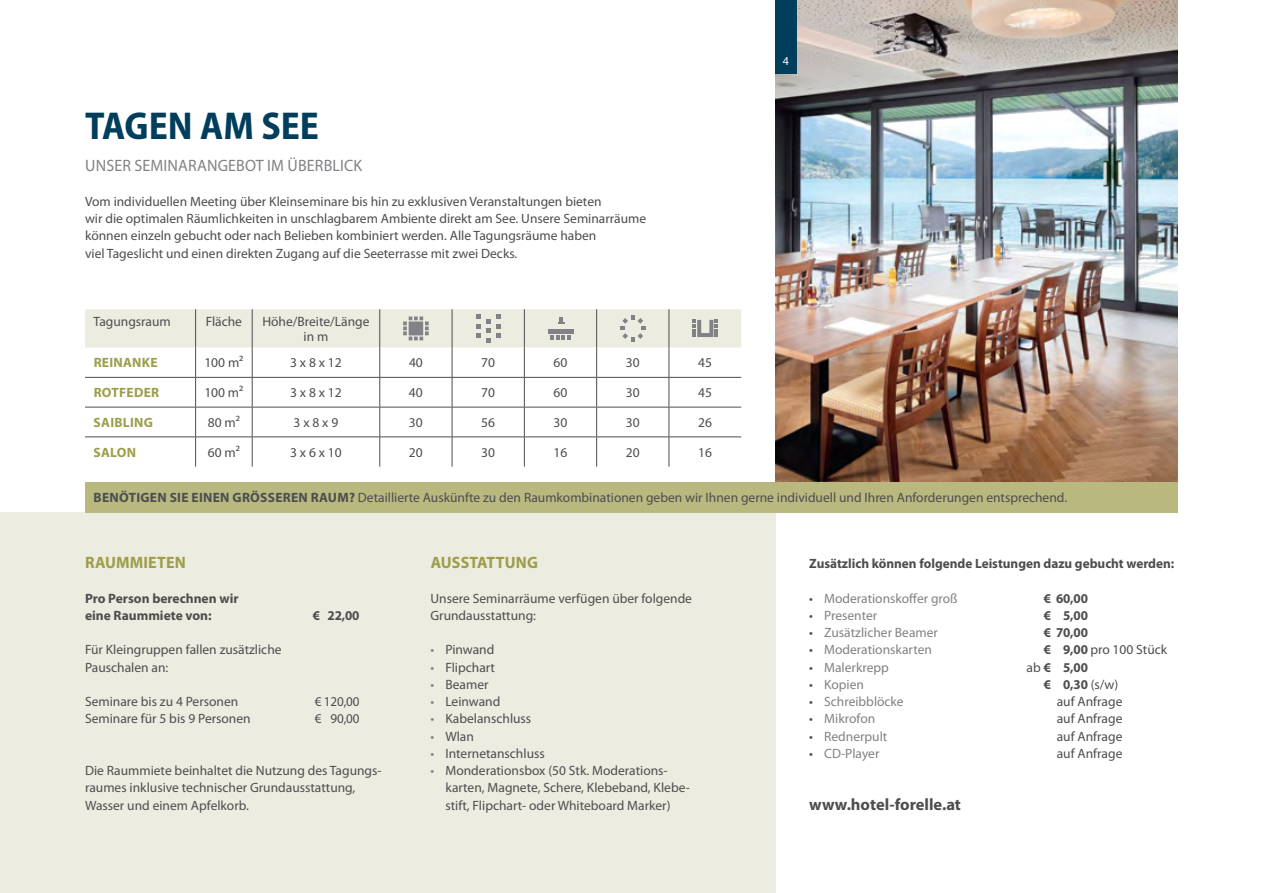
<style>
.page{position:relative;width:1263px;height:893px;background:#fff}
.page>*{position:absolute;margin:0;border:0;box-sizing:border-box;transform-origin:0 0}
.t1{font:700 semi-condensed 39px "Myriad Pro";color:#003e5b}
.t2{font:16.5px "Myriad Pro";letter-spacing:.01em;color:#808285}
.t3{font:700 16.5px "Myriad Pro";letter-spacing:.01em;color:#9c9e49}
.t4{font:700 16.5px "Myriad Pro";color:#4d4d4f}
.t5{font:13.5px/17.2px "Myriad Pro";color:#4d4d4f}
.t6{font:13.5px "Myriad Pro";color:#808285}
.t7{font:700 13.5px/17.2px "Myriad Pro";color:#4d4d4f}
.t8{font:700 13.5px "Myriad Pro";letter-spacing:.02em;color:#9c9e49}
.t9{font:12px "Myriad Pro";color:#fff}
.s1{font-weight:700}
.s2{color:#808285}
.s3{color:#4d4d4f}
.s4{font-weight:400}
</style>
<div class="page">
<div style="left:0;top:513px;width:775px;height:380px;background:#edece0"></div>
<div style="left:85px;top:482px;width:1093px;height:31px;background:#b8b87f"></div>
<img style="left:775px;top:0;width:403px;height:482px">
<div style="left:775px;top:0;width:21px;height:74px;background:#003e5b"></div>
<hr style="left:85px;top:407px;width:111px;height:1px;background:#4d4d4f">
<hr style="left:196px;top:407px;width:56px;height:1px;background:#4d4d4f">
<hr style="left:195px;top:407px;width:1px;height:30px;background:#4d4d4f">
<hr style="left:252px;top:407px;width:128px;height:1px;background:#4d4d4f">
<hr style="left:252px;top:407px;width:1px;height:30px;background:#4d4d4f">
<hr style="left:380px;top:407px;width:72px;height:1px;background:#4d4d4f">
<hr style="left:379px;top:407px;width:1px;height:30px;background:#4d4d4f">
<hr style="left:452px;top:407px;width:72px;height:1px;background:#4d4d4f">
<hr style="left:452px;top:407px;width:1px;height:30px;background:#4d4d4f">
<hr style="left:524px;top:407px;width:73px;height:1px;background:#4d4d4f">
<hr style="left:524px;top:407px;width:1px;height:30px;background:#4d4d4f">
<hr style="left:597px;top:407px;width:72px;height:1px;background:#4d4d4f">
<hr style="left:596px;top:407px;width:1px;height:30px;background:#4d4d4f">
<hr style="left:669px;top:407px;width:72px;height:1px;background:#4d4d4f">
<hr style="left:669px;top:407px;width:1px;height:30px;background:#4d4d4f">
<hr style="left:85px;top:437px;width:111px;height:1px;background:#4d4d4f">
<hr style="left:196px;top:437px;width:56px;height:1px;background:#4d4d4f">
<hr style="left:195px;top:437px;width:1px;height:30px;background:#4d4d4f">
<hr style="left:252px;top:437px;width:128px;height:1px;background:#4d4d4f">
<hr style="left:252px;top:437px;width:1px;height:30px;background:#4d4d4f">
<hr style="left:380px;top:437px;width:72px;height:1px;background:#4d4d4f">
<hr style="left:379px;top:437px;width:1px;height:30px;background:#4d4d4f">
<hr style="left:452px;top:437px;width:72px;height:1px;background:#4d4d4f">
<hr style="left:452px;top:437px;width:1px;height:30px;background:#4d4d4f">
<hr style="left:524px;top:437px;width:73px;height:1px;background:#4d4d4f">
<hr style="left:524px;top:437px;width:1px;height:30px;background:#4d4d4f">
<hr style="left:597px;top:437px;width:72px;height:1px;background:#4d4d4f">
<hr style="left:596px;top:437px;width:1px;height:30px;background:#4d4d4f">
<hr style="left:669px;top:437px;width:72px;height:1px;background:#4d4d4f">
<hr style="left:669px;top:437px;width:1px;height:30px;background:#4d4d4f">
<svg style="left:85px;top:309px;width:656px;height:98px"></svg>
<h1 class="t1" style="left:85px;top:104px;width:236px">TAGEN AM SEE</h1>
<p class="t2" style="left:85px;top:157px;width:277px">Unser Seminarangebot im Überblick</p>
<p class="t5" style="left:85px;top:193px;width:563px">Vom individuellen Meeting über Kleinseminare bis hin zu exklusiven Veranstaltungen bieten<br>wir die optimalen Räumlichkeiten in unschlagbarem Ambiente direkt am See. Unsere Seminarräume können einzeln gebucht oder nach Belieben kombiniert werden. Alle Tagungsräume haben<br>viel Tageslicht und einen direkten Zugang auf die Seeterrasse mit zwei Decks.</p>
<p class="t9" style="left:783px;top:55px;width:8px">4</p>
<p class="t5" style="left:94px;top:313px;width:79px">Tagungsraum</p>
<p class="t5" style="left:206px;top:313px;width:38px">Fläche</p>
<p class="t5" style="left:262px;top:314px;width:109px;line-height:15px;text-align:center">Höhe/Breite/Länge in m</p>
<p class="t8" style="left:94px;top:355px;width:65px">Reinanke</p>
<p class="t5" style="left:204px;top:354px;width:41px">100 m²</p>
<p class="t5" style="left:290px;top:354px;width:53px">3x8x12</p>
<p class="t5" style="left:409px;top:354px;width:15px">40</p>
<p class="t5" style="left:481px;top:354px;width:15px">70</p>
<p class="t5" style="left:554px;top:354px;width:15px">60</p>
<p class="t5" style="left:626px;top:354px;width:15px">30</p>
<p class="t5" style="left:698px;top:354px;width:15px">45</p>
<p class="t8" style="left:94px;top:385px;width:67px">Rotfeder</p>
<p class="t5" style="left:204px;top:384px;width:41px">100 m²</p>
<p class="t5" style="left:290px;top:384px;width:53px">3x8x12</p>
<p class="t5" style="left:409px;top:384px;width:15px">40</p>
<p class="t5" style="left:481px;top:384px;width:15px">70</p>
<p class="t5" style="left:554px;top:384px;width:15px">60</p>
<p class="t5" style="left:626px;top:384px;width:15px">30</p>
<p class="t5" style="left:698px;top:384px;width:15px">45</p>
<p class="t8" style="left:94px;top:415px;width:61px">Saibling</p>
<p class="t5" style="left:208px;top:414px;width:34px">80 m²</p>
<p class="t5" style="left:294px;top:414px;width:46px">3x8x9</p>
<p class="t5" style="left:409px;top:414px;width:15px">30</p>
<p class="t5" style="left:481px;top:414px;width:15px">56</p>
<p class="t5" style="left:553px;top:414px;width:15px">30</p>
<p class="t5" style="left:626px;top:414px;width:15px">30</p>
<p class="t5" style="left:698px;top:414px;width:15px">26</p>
<p class="t8" style="left:94px;top:445px;width:44px">Salon</p>
<p class="t5" style="left:208px;top:444px;width:34px">60 m²</p>
<p class="t5" style="left:290px;top:444px;width:53px">3x6x10</p>
<p class="t5" style="left:409px;top:444px;width:15px">20</p>
<p class="t5" style="left:481px;top:444px;width:15px">30</p>
<p class="t5" style="left:553px;top:444px;width:15px">16</p>
<p class="t5" style="left:626px;top:444px;width:15px">20</p>
<p class="t5" style="left:698px;top:444px;width:15px">16</p>
<p class="t5" style="left:94px;top:489px;width:975px"><span class="s1">Benötigen Sie einen gröSSeren Raum?</span> Detaillierte Auskünfte zu den Raumkombinationen geben wir I hnen gerne individuell und I hren Anforderungen entsprechend.</p>
<p class="t3" style="left:85px;top:553px;width:102px">Raummieten</p>
<p class="t7" style="left:85px;top:590px;width:155px">Pro Person berechnen wir eine Raummiete von:</p>
<p class="t7" style="left:313px;top:607px;width:48px">€ 22,00</p>
<p class="t5" style="left:85px;top:641px;width:198px">Für Kleingruppen fallen zusätzliche<br>Pauschalen an:</p>
<p class="t5" style="left:85px;top:693px;width:155px">Seminare bis zu 4 Personen</p>
<p class="t5" style="left:315px;top:693px;width:46px">€ 120,00</p>
<p class="t5" style="left:85px;top:710px;width:167px">Seminare für 5 bis 9 Personen</p>
<p class="t5" style="left:315px;top:710px;width:46px">€ 90,00</p>
<p class="t5" style="left:85px;top:762px;width:298px">Die Raummiete beinhaltet die Nutzung des Tagungs&shy;raumes inklusive technischer Grundausstattung,<br>Wasser und einem Apfelkorb.</p>
<p class="t3" style="left:431px;top:553px;width:109px">Ausstattung</p>
<p class="t5" style="left:431px;top:590px;width:263px">Unsere Seminarräume verfügen über folgende<br>Grundausstattung:</p>
<p class="t5" style="left:431px;top:641px;width:65px"><span class="s2">•</span> Pinwand</p>
<p class="t5" style="left:431px;top:659px;width:66px"><span class="s2">•</span> Flipchart</p>
<p class="t5" style="left:431px;top:676px;width:59px"><span class="s2">•</span> Beamer</p>
<p class="t5" style="left:431px;top:693px;width:71px"><span class="s2">•</span> Leinwand</p>
<p class="t5" style="left:431px;top:710px;width:102px"><span class="s2">•</span> Kabelanschluss</p>
<p class="t5" style="left:431px;top:728px;width:45px"><span class="s2">•</span> Wlan</p>
<p class="t5" style="left:431px;top:745px;width:116px"><span class="s2">•</span> I nternetanschluss</p>
<p class="t5" style="left:445px;top:762px;width:246px;text-indent:-15px"><span class="s2">•</span> Monderationsbox (50 Stk. Moderations&shy;karten, Magnete, Schere, Klebeband, Klebe&shy;stift, Flipchart- oder Whiteboard Marker)</p>
<p class="t7" style="left:809px;top:555px;width:366px">Zusätzlich können folgende Leistungen dazu gebucht werden:</p>
<p class="t6" style="left:809px;top:591px;width:150px"><span class="s3">•</span> Moderationskoffer groß</p>
<p class="t7" style="left:1044px;top:590px;width:46px">€ 60,00</p>
<p class="t6" style="left:809px;top:608px;width:70px"><span class="s3">•</span> Presenter</p>
<p class="t7" style="left:1044px;top:607px;width:46px">€ 5,00</p>
<p class="t6" style="left:809px;top:625px;width:130px"><span class="s3">•</span> Zusätzlicher Beamer</p>
<p class="t7" style="left:1044px;top:624px;width:46px">€ 70,00</p>
<p class="t6" style="left:809px;top:642px;width:124px"><span class="s3">•</span> Moderationskarten</p>
<p class="t5" style="left:1044px;top:641px;width:125px"><span class="s1">€ 9,00</span> pro 100 Stück</p>
<p class="t6" style="left:809px;top:660px;width:81px"><span class="s3">•</span> Malerkrepp</p>
<p class="t7" style="left:1026px;top:659px;width:63px"><span class="s4">ab</span> € 5,00</p>
<p class="t6" style="left:809px;top:677px;width:56px"><span class="s3">•</span> Kopien</p>
<p class="t7" style="left:1044px;top:676px;width:76px">€ 0,30 <span class="s4">(s/w)</span></p>
<p class="t6" style="left:809px;top:694px;width:96px"><span class="s3">•</span> Schreibblöcke</p>
<p class="t5" style="left:1057px;top:693px;width:67px">auf Anfrage</p>
<p class="t6" style="left:809px;top:711px;width:67px"><span class="s3">•</span> M ikrofon</p>
<p class="t5" style="left:1057px;top:710px;width:67px">auf Anfrage</p>
<p class="t6" style="left:809px;top:729px;width:80px"><span class="s3">•</span> Rednerpult</p>
<p class="t5" style="left:1057px;top:728px;width:67px">auf Anfrage</p>
<p class="t6" style="left:809px;top:746px;width:72px"><span class="s3">•</span> CD-Player</p>
<p class="t5" style="left:1057px;top:745px;width:67px">auf Anfrage</p>
<p class="t4" style="left:809px;top:795px;width:153px">www.hotel-forelle.at</p>
</div>
